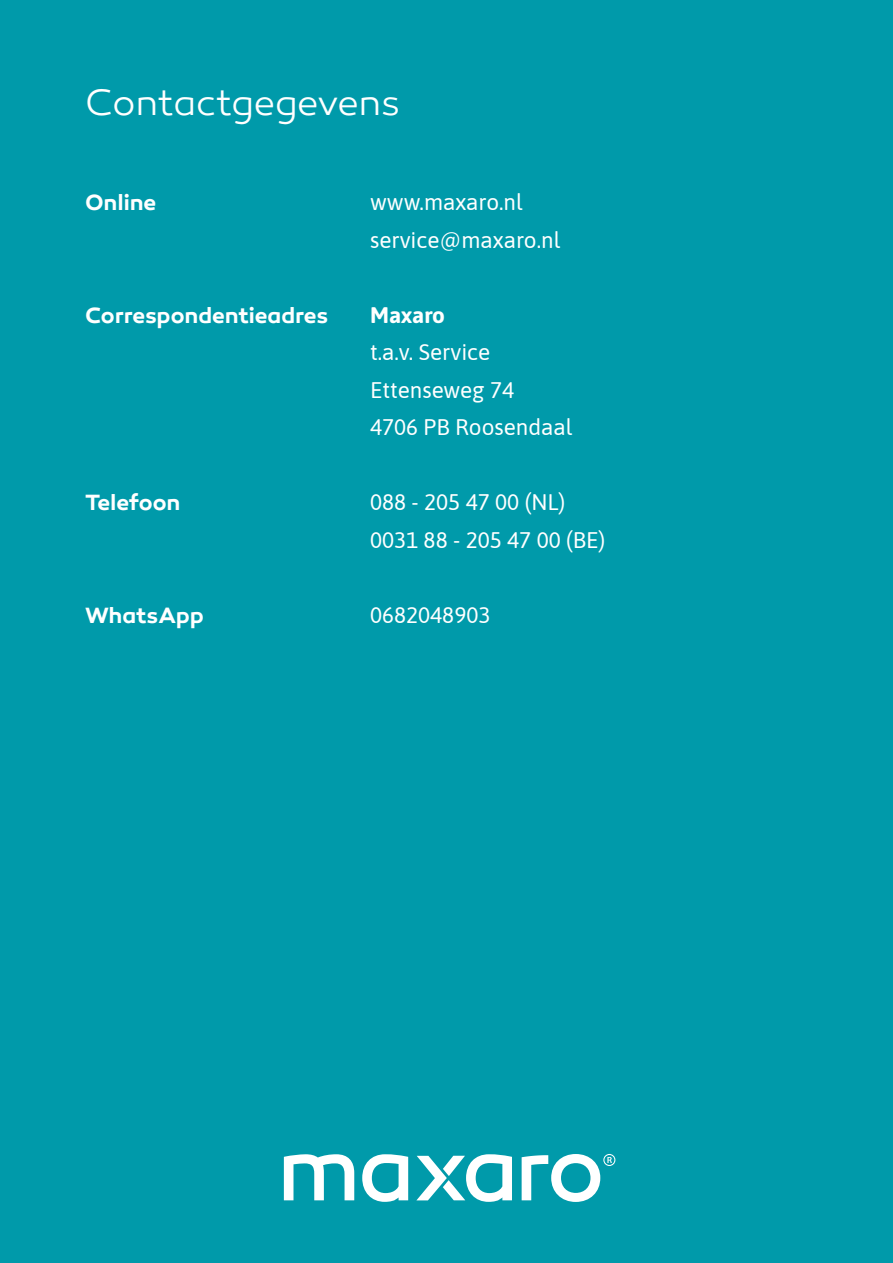
<style>
.page{position:relative;width:893px;height:1263px;background:#009aaa}
.page>*{position:absolute;margin:0;border:0;box-sizing:border-box;transform-origin:0 0}
.t1{font:300 37.5px "Canaro";letter-spacing:-.015em;color:#fff}
.t2{font:22.5px/37.5px "Asap";color:#fff}
.t3{font:600 22.5px "Canaro";letter-spacing:-.005em;color:#fff}
.t4{font:700 22.5px "Asap";color:#fff}
</style>
<div class="page">
<svg style="left:362px;top:1154px;width:46px;height:48px"></svg>
<svg style="left:284px;top:1154px;width:70px;height:46px"></svg>
<svg style="left:416px;top:1154px;width:96px;height:48px"></svg>
<svg style="left:522px;top:1154px;width:93px;height:48px"></svg>
<h1 class="t1" style="left:85px;top:81px;width:317px">Contactgegevens</h1>
<p class="t3" style="left:85px;top:189px;width:73px">Online</p>
<p class="t2" style="left:370px;top:182px;width:192px">www.maxaro.nl service@maxaro.nl</p>
<p class="t3" style="left:85px;top:301px;width:245px">Correspondentieadres</p>
<p class="t4" style="left:370px;top:299px;width:76px">Maxaro</p>
<p class="t2" style="left:370px;top:332px;width:204px">t.a.v. Service<br>Ettenseweg 74<br>4706 PB Roosendaal</p>
<p class="t3" style="left:85px;top:489px;width:97px">Telefoon</p>
<p class="t2" style="left:370px;top:482px;width:237px">088 - 205 47 00 (NL)<br>0031 88 - 205 47 00 (BE)</p>
<p class="t3" style="left:85px;top:601px;width:120px">WhatsApp</p>
<p class="t2" style="left:370px;top:595px;width:122px">0682048903</p>
</div>
